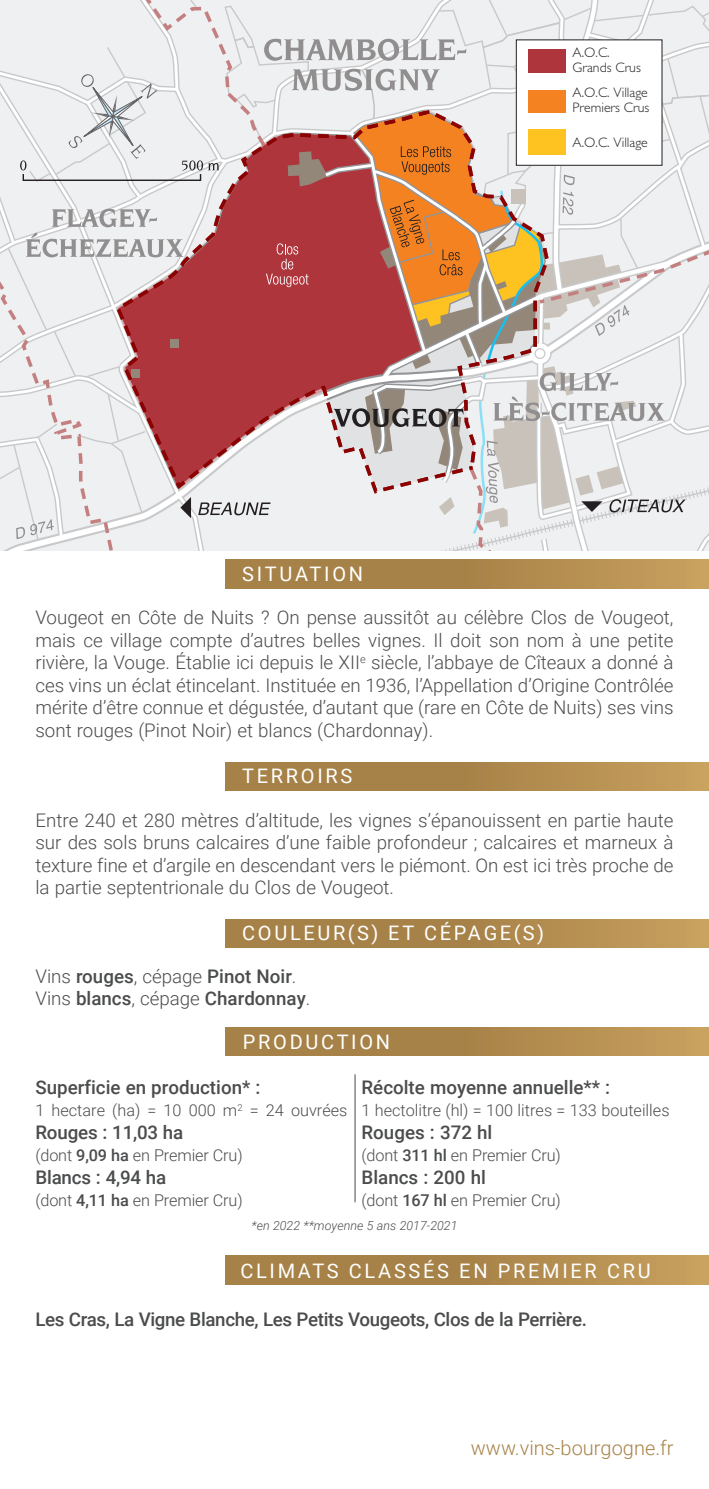
<style>
.page{position:relative;width:709px;height:1489px;background:#fff}
.page>*{position:absolute;margin:0;border:0;box-sizing:border-box;transform-origin:0 0}
.Texte_courant_normal{font:20px "Roboto";letter-spacing:.135em;color:#fff}
.t1{font:300 20px "Roboto";color:#a78248}
.Texte_courant_normal-2{font:300 18.75px/22.5px "Roboto";color:#4b4c4d;text-align:justify}
.Texte_courant_normal-3{font:500 18.75px "Roboto";color:#4b4c4d}
.Texte_courant_normal-4{font:500 18.75px "Roboto";letter-spacing:-.02em;color:#4b4c4d}
.Texte_courant_normal-5{font:300 16.25px "Roboto";letter-spacing:-.01em;color:#4b4c4d}
.t2{font:300 13.75px/15px "Gill Sans";color:#231f20}
.Texte_courant_normal-6{font:italic 300 12.5px "Roboto";color:#4b4c4d}
.s1{font-weight:300}
.s2{font-weight:500}
</style>
<div class="page">
<svg style="left:0;top:0;width:709px;height:550px"></svg>
<div style="left:225px;top:559px;width:484px;height:29px;background:linear-gradient(to right,#9e7a42,#c19a5a)"></div>
<div style="left:225px;top:762px;width:484px;height:28px;background:linear-gradient(to right,#9e7a42,#c19a5a)"></div>
<div style="left:225px;top:919px;width:484px;height:28px;background:linear-gradient(to right,#9e7a42,#c19a5a)"></div>
<div style="left:225px;top:1027px;width:484px;height:28px;background:linear-gradient(to right,#9e7a42,#c19a5a)"></div>
<div style="left:225px;top:1255px;width:484px;height:28px;background:linear-gradient(to right,#9e7a42,#c19a5a)"></div>
<hr style="left:354px;top:1074px;width:2px;height:128px;background:#6c6d70">
<p class="Texte_courant_normal" style="left:242px;top:560px;width:122px">SITUATION</p>
<p class="t2" style="left:572px;top:45px;width:70px">A.O.C.<br>Grands Crus</p>
<p class="t2" style="left:572px;top:85px;width:78px">A.O.C. Village<br>Premiers Crus</p>
<p class="t2" style="left:572px;top:135px;width:77px">A.O.C. Village</p>
<p class="Texte_courant_normal-2" style="left:35px;top:605px;width:639px">Vougeot en Côte de Nuits ? On pense aussitôt au célèbre Clos de Vougeot, mais ce village compte d’autres belles vignes. Il doit son nom à une petite rivière, la Vouge. Établie ici depuis le XII<sup>e</sup> siècle, l’abbaye de Cîteaux a donné à ces vins un éclat étincelant. Instituée en 1936, l’Appellation d’Origine Contrôlée mérite d’être connue et dégustée, d’autant que (rare en Côte de Nuits) ses vins sont rouges (Pinot Noir) et blancs (Chardonnay).</p>
<p class="Texte_courant_normal" style="left:242px;top:761px;width:112px">TERROIRS</p>
<p class="Texte_courant_normal-2" style="left:35px;top:807px;width:639px">Entre 240 et 280 mètres d’altitude, les vignes s’épanouissent en partie haute sur des sols bruns calcaires d’une faible profondeur ; calcaires et marneux à texture fine et d’argile en descendant vers le piémont. On est ici très proche de la partie septentrionale du Clos de Vougeot.</p>
<p class="Texte_courant_normal" style="left:242px;top:919px;width:303px">COULEUR(S) ET CÉPAGE(S)</p>
<p class="Texte_courant_normal-3" style="left:35px;top:963px;width:262px"><span class="s1">Vins</span> rouges<span class="s1">, cépage</span> Pinot Noir<span class="s1">.</span></p>
<p class="Texte_courant_normal-3" style="left:35px;top:985px;width:276px"><span class="s1">Vins</span> blancs<span class="s1">, cépage</span> Chardonnay<span class="s1">.</span></p>
<p class="Texte_courant_normal" style="left:243px;top:1027px;width:149px">PRODUCTION</p>
<p class="Texte_courant_normal-3" style="left:35px;top:1073px;width:226px">Superficie en production* :</p>
<p class="Texte_courant_normal-5" style="left:35px;top:1098px;width:313px">1 hectare (ha) = 10 000 m<sup>2</sup> = 24 ouvrées</p>
<p class="Texte_courant_normal-3" style="left:35px;top:1118px;width:149px">Rouges : 11,03 ha</p>
<p class="Texte_courant_normal-5" style="left:35px;top:1143px;width:209px">(dont <span class="s2">9,09 ha</span> en Premier Cru)</p>
<p class="Texte_courant_normal-3" style="left:35px;top:1163px;width:132px">Blancs : 4,94 ha</p>
<p class="Texte_courant_normal-5" style="left:35px;top:1188px;width:209px">(dont <span class="s2">4,11 ha</span> en Premier Cru)</p>
<p class="Texte_courant_normal-3" style="left:361px;top:1073px;width:250px">Récolte moyenne annuelle** :</p>
<p class="Texte_courant_normal-5" style="left:361px;top:1098px;width:309px">1 hectolitre (hl) = 100 litres = 133 bouteilles</p>
<p class="Texte_courant_normal-3" style="left:361px;top:1118px;width:132px">Rouges : 372 hl</p>
<p class="Texte_courant_normal-5" style="left:361px;top:1143px;width:201px">(dont <span class="s2">311 hl</span> en Premier Cru)</p>
<p class="Texte_courant_normal-3" style="left:361px;top:1163px;width:126px">Blancs : 200 hl</p>
<p class="Texte_courant_normal-5" style="left:361px;top:1188px;width:201px">(dont <span class="s2">167 hl</span> en Premier Cru)</p>
<p class="Texte_courant_normal-6" style="left:251px;top:1216px;width:207px">*en 2022 **moyenne 5 ans 2017-2021</p>
<p class="Texte_courant_normal" style="left:240px;top:1256px;width:412px">CLIMATS CLASSÉS EN PREMIER CRU</p>
<p class="Texte_courant_normal-4" style="left:35px;top:1305px;width:553px">Les Cras, La Vigne Blanche, Les Petits Vougeots, Clos de la Perrière.</p>
<p class="t1" style="left:471px;top:1433px;width:204px">www.vins-bourgogne.fr</p>
</div>
